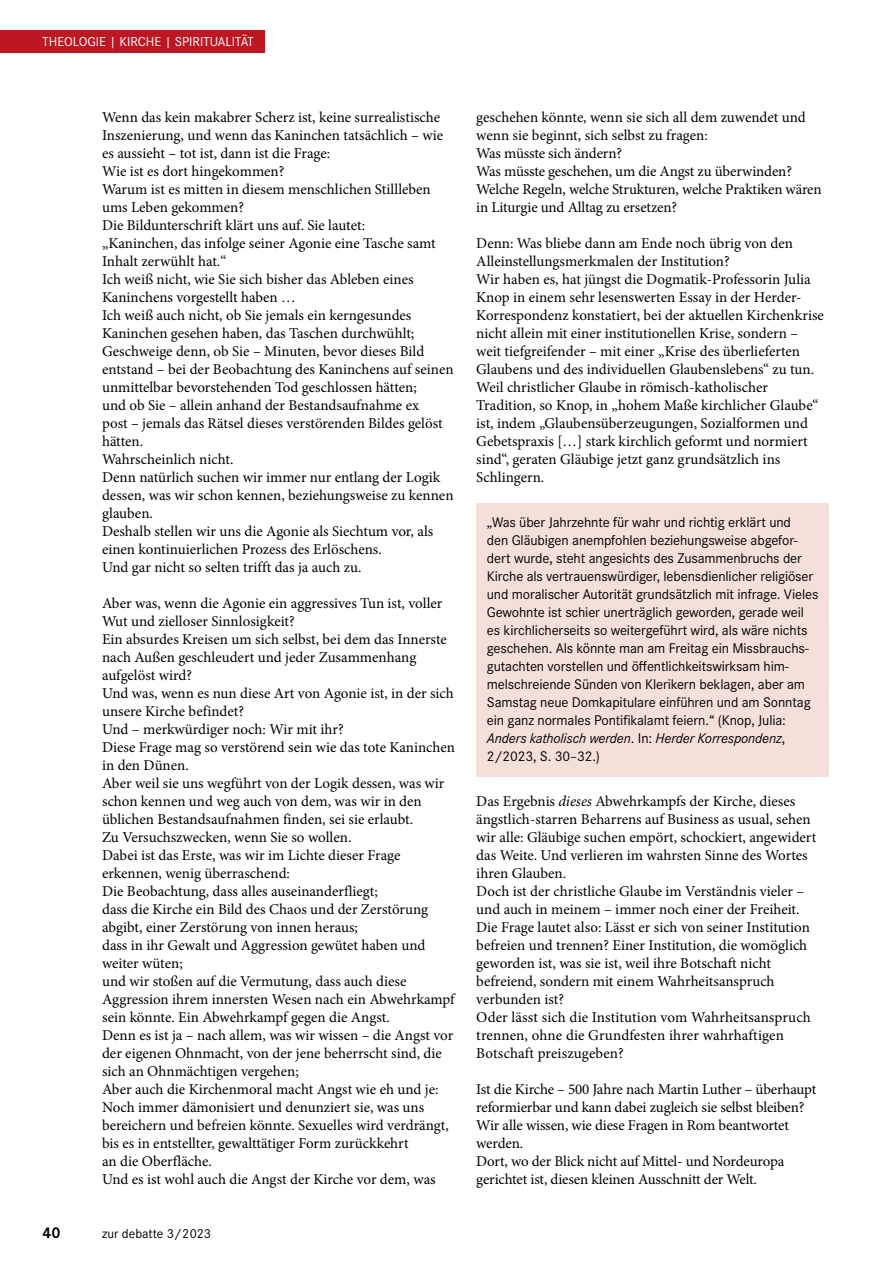
<style>
.page{position:relative;width:893px;height:1263px;background:#fff}
.page>*{position:absolute;margin:0;border:0;box-sizing:border-box;transform-origin:0 0}
.t1{font:700 16.05px "Corporate S";color:#000}
.t2{font:15px/18px "Minion Pro";color:#000}
.t3{font:14.55px/18px "Corporate S";letter-spacing:-.01em;color:#000}
.t4{font:13.5px "Corporate S";color:#fff}
.t5{font:13.5px "Corporate S";color:#000}
.s1{font-style:italic}
</style>
<div class="page">
<div style="left:476px;top:503px;width:353px;height:274px;background:#f5e0d9"></div>
<div style="left:0;top:30px;width:264px;height:23px;background:#bd1724"></div>
<p class="t4" style="left:43px;top:32px;width:213px">THEOLOGIE | KIRCHE | SPIRITUALITÄT</p>
<p class="t2" style="left:102px;top:108px;width:353px">Wenn das kein makabrer Scherz ist, keine surrealistische Inszenierung, und wenn das Kaninchen tatsächlich – wie es aussieht – tot ist, dann ist die Frage:<br>Wie ist es dort hingekommen?<br>Warum ist es mitten in diesem menschlichen Stillleben ums Leben gekommen?<br>Die Bildunterschrift klärt uns auf. Sie lautet:<br>„Kaninchen, das infolge seiner Agonie eine Tasche samt Inhalt zerwühlt hat.“<br>Ich weiß nicht, wie Sie sich bisher das Ableben eines Kaninchens vorgestellt haben …<br>Ich weiß auch nicht, ob Sie jemals ein kerngesundes Kaninchen gesehen haben, das Taschen durchwühlt; Geschweige denn, ob Sie – Minuten, bevor dieses Bild entstand – bei der Beobachtung des Kaninchens auf seinen unmittelbar bevorstehenden Tod geschlossen hätten;<br>und ob Sie – allein anhand der Bestandsaufnahme ex<br>post – jemals das Rätsel dieses verstörenden Bildes gelöst hätten.<br>Wahrscheinlich nicht.<br>Denn natürlich suchen wir immer nur entlang der Logik dessen, was wir schon kennen, beziehungsweise zu kennen glauben.<br>Deshalb stellen wir uns die Agonie als Siechtum vor, als einen kontinuierlichen Prozess des Erlöschens.<br>Und gar nicht so selten trifft das ja auch zu.</p>
<p class="t2" style="left:102px;top:594px;width:354px">Aber was, wenn die Agonie ein aggressives Tun ist, voller Wut und zielloser Sinnlosigkeit?<br>Ein absurdes Kreisen um sich selbst, bei dem das Innerste nach Außen geschleudert und jeder Zusammenhang aufgelöst wird?<br>Und was, wenn es nun diese Art von Agonie ist, in der sich unsere Kirche befindet?<br>Und – merkwürdiger noch: Wir mit ihr?<br>Diese Frage mag so verstörend sein wie das tote Kaninchen in den Dünen.<br>Aber weil sie uns wegführt von der Logik dessen, was wir schon kennen und weg auch von dem, was wir in den üblichen Bestandsaufnahmen finden, sei sie erlaubt.<br>Zu Versuchszwecken, wenn Sie so wollen.<br>Dabei ist das Erste, was wir im Lichte dieser Frage erkennen, wenig überraschend:<br>Die Beobachtung, dass alles auseinanderfliegt;<br>dass die Kirche ein Bild des Chaos und der Zerstörung abgibt, einer Zerstörung von innen heraus;<br>dass in ihr Gewalt und Aggression gewütet haben und weiter wüten;<br>und wir stoßen auf die Vermutung, dass auch diese Aggression ihrem innersten Wesen nach ein Abwehrkampf sein könnte. Ein Abwehrkampf gegen die Angst.<br>Denn es ist ja – nach allem, was wir wissen – die Angst vor der eigenen Ohnmacht, von der jene beherrscht sind, die sich an Ohnmächtigen vergehen;<br>Aber auch die Kirchenmoral macht Angst wie eh und je:<br>Noch immer dämonisiert und denunziert sie, was uns bereichern und befreien könnte. Sexuelles wird verdrängt, bis es in entstellter, gewalttätiger Form zurückkehrt<br>an die Oberfläche.<br>Und es ist wohl auch die Angst der Kirche vor dem, was</p>
<p class="t1" style="left:43px;top:1221px;width:20px">40</p>
<p class="t5" style="left:102px;top:1224px;width:110px">zur debatte 3/2023</p>
<p class="t2" style="left:476px;top:108px;width:347px">geschehen könnte, wenn sie sich all dem zuwendet und wenn sie beginnt, sich selbst zu fragen:<br>Was müsste sich ändern?<br>Was müsste geschehen, um die Angst zu überwinden?<br>Welche Regeln, welche Strukturen, welche Praktiken wären in Liturgie und Alltag zu ersetzen?</p>
<p class="t2" style="left:476px;top:234px;width:349px">Denn: Was bliebe dann am Ende noch übrig von den Alleinstellungsmerkmalen der Institution?<br>Wir haben es, hat jüngst die Dogmatik-Professorin Julia Knop in einem sehr lesenswerten Essay in der Herder-Korrespondenz konstatiert, bei der aktuellen Kirchenkrise nicht allein mit einer institutionellen Krise, sondern – weit tiefgreifender – mit einer „Krise des überlieferten Glaubens und des individuellen Glaubenslebens“ zu tun.<br>Weil christlicher Glaube in römisch-katholischer Tradition, so Knop, in „hohem Maße kirchlicher Glaube“ ist, indem „Glaubensüberzeugungen, Sozialformen und Gebetspraxis […] stark kirchlich geformt und normiert sind“, geraten Gläubige jetzt ganz grundsätzlich ins Schlingern.</p>
<p class="t3" style="left:487px;top:512px;width:333px">„Was über Jahrzehnte für wahr und richtig erklärt und<br>den Gläubigen anempfohlen beziehungsweise abgefor&shy;dert wurde, steht angesichts des Zusammenbruchs der Kirche als vertrauenswürdiger, lebensdienlicher religiöser und moralischer Autorität grundsätzlich mit infrage. Vieles Gewohnte ist schier unerträglich geworden, gerade weil es kirchlicherseits so weitergeführt wird, als wäre nichts geschehen. Als könnte man am Freitag ein Missbrauchs&shy;gutachten vorstellen und öffentlichkeitswirksam him&shy;melschreiende Sünden von Klerikern beklagen, aber am Samstag neue Domkapitulare einführen und am Sonntag ein ganz normales Pontifikalamt feiern.“ (Knop, Julia:<br><span class="s1">Anders katholisch werden</span>. In: <span class="s1">Herder Korrespondenz</span>, 2/2023, S. 30–32.)</p>
<p class="t2" style="left:476px;top:792px;width:341px">Das Ergebnis <span class="s1">dieses</span> Abwehrkampfs der Kirche, dieses ängstlich-starren Beharrens auf Business as usual, sehen wir alle: Gläubige suchen empört, schockiert, angewidert das Weite. Und verlieren im wahrsten Sinne des Wortes ihren Glauben.<br>Doch ist der christliche Glaube im Verständnis vieler – und auch in meinem – immer noch einer der Freiheit.<br>Die Frage lautet also: Lässt er sich von seiner Institution befreien und trennen? Einer Institution, die womöglich geworden ist, was sie ist, weil ihre Botschaft nicht befreiend, sondern mit einem Wahrheitsanspruch verbunden ist?<br>Oder lässt sich die Institution vom Wahrheitsanspruch trennen, ohne die Grundfesten ihrer wahrhaftigen Botschaft preiszugeben?</p>
<p class="t2" style="left:476px;top:1080px;width:341px">Ist die Kirche – 500 Jahre nach Martin Luther – überhaupt reformierbar und kann dabei zugleich sie selbst bleiben?<br>Wir alle wissen, wie diese Fragen in Rom beantwortet werden.<br>Dort, wo der Blick nicht auf Mittel- und Nordeuropa gerichtet ist, diesen kleinen Ausschnitt der Welt.</p>
</div>
